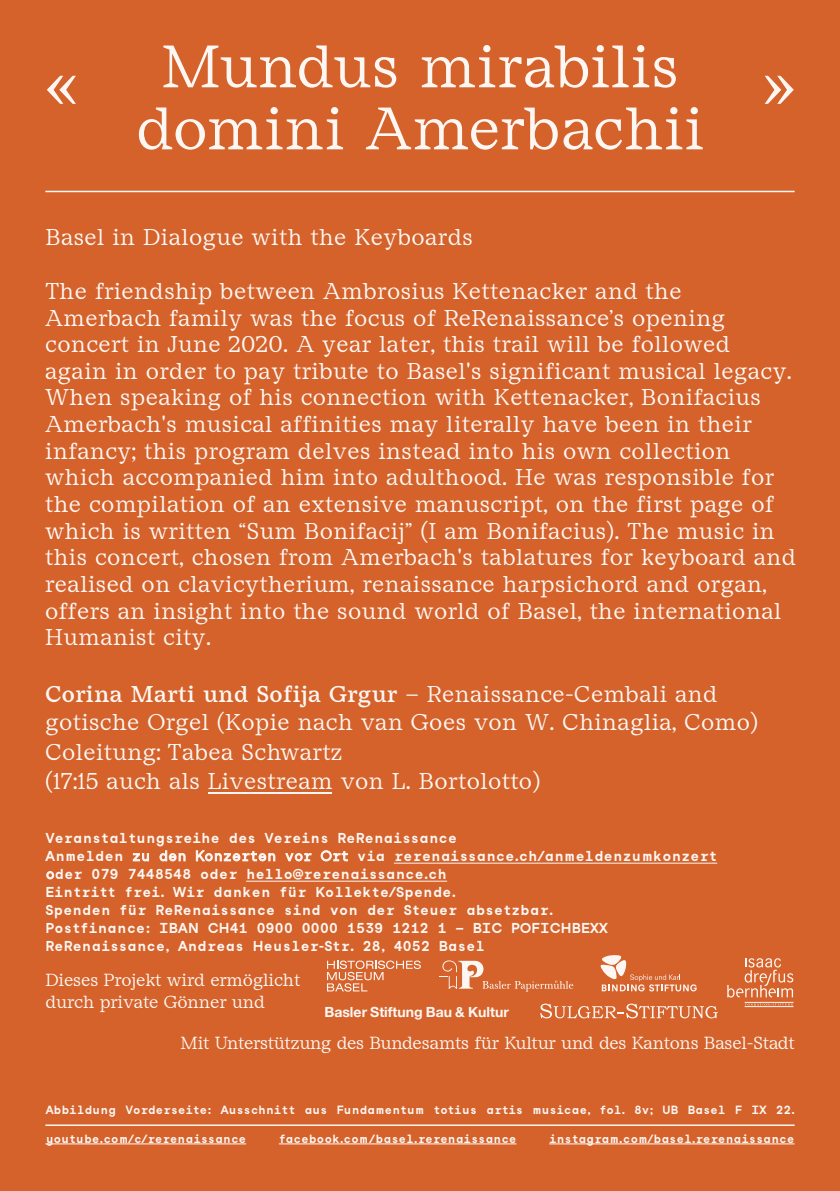
<style>
.page{position:relative;width:840px;height:1191px;background:#fff}
.page>*{position:absolute;margin:0;border:0;box-sizing:border-box;transform-origin:0 0}
.t1{font:72px "Studio Feixen Serif Text";color:#fdf7f4}
.t2{font:58px/62px "Studio Feixen Serif Text";letter-spacing:.02em;color:#fdf7f4;text-align:center}
.t3{font:22.2px/26.6px "Studio Feixen Serif Text";letter-spacing:.02em;color:#fdf7f4}
.t4{font:500 22.2px "Studio Feixen Serif";letter-spacing:.02em;color:#fdf7f4}
.t5{font:17px/22px "Studio Feixen Serif Text";letter-spacing:-.005em;color:#fdf7f4}
.t6{font:700 14px/18px "Studio Feixen Sans Text Writer";letter-spacing:-.025em;color:#fdf7f4}
.t7{font:700 14px "Helvetica Neue";color:#fdf7f4}
.t8{font:700 11.6px "Studio Feixen Sans Text Writer";letter-spacing:-.03em;color:#fdf7f4}
.s1{font-family:"Studio Feixen Serif Text";font-weight:400}
.s2{font-weight:400}
</style>
<div class="page">
<div style="left:0;top:0;width:839px;height:1191px;background:#d4622a"></div>
<hr style="left:246px;top:881px;width:201px;height:1px;background:#fdf7f4">
<hr style="left:393px;top:862px;width:323px;height:1px;background:#fdf7f4">
<hr style="left:208px;top:792px;width:124px;height:1px;background:#fdf7f4">
<hr style="left:45px;top:1143px;width:201px;height:1px;background:#fdf7f4">
<hr style="left:279px;top:1143px;width:237px;height:1px;background:#fdf7f4">
<hr style="left:549px;top:1143px;width:245px;height:1px;background:#fdf7f4">
<hr style="left:45px;top:191px;width:749px;height:1px;background:#fdf7f4">
<hr style="left:45px;top:1124px;width:749px;height:2px;background:#fdf7f4">
<svg style="left:327px;top:960px;width:93px;height:31px"></svg>
<svg style="left:540px;top:1003px;width:177px;height:15px"></svg>
<svg style="left:439px;top:960px;width:134px;height:31px"></svg>
<hr style="left:744px;top:1002px;width:48px;height:1px;background:#fdf7f4">
<hr style="left:744px;top:1006px;width:48px;height:1px;background:#fdf7f4">
<svg style="left:727px;top:958px;width:65px;height:39px"></svg>
<svg style="left:745px;top:1003px;width:47px;height:2px"></svg>
<svg style="left:600px;top:955px;width:96px;height:36px"></svg>
<h2 class="t2" style="left:136px;top:35px;width:568px">Mundus mirabilis domini Amerbachii</h2>
<h1 class="t1" style="left:45px;top:41px;width:36px">«</h1>
<h1 class="t1" style="left:760px;top:41px;width:35px">»</h1>
<p class="t3" style="left:45px;top:223px;width:428px">Basel in Dialogue with the Keyboards</p>
<p class="t3" style="left:45px;top:277px;width:752px">The friendship between Ambrosius Kettenacker and the Amerbach family was the focus of ReRenaissance’s opening concert in June 2020. A year later, this trail will be followed again in order to pay tribute to Basel's significant musical legacy.<br>When speaking of his connection with Kettenacker, Bonifacius Amerbach's musical affinities may literally have been in their infancy; this program delves instead into his own collection which accompanied him into adulthood. He was responsible for the compilation of an extensive manuscript, on the first page of which is written “Sum Bonifacij” (I am Bonifacius). The music in this concert, chosen from Amerbach's tablatures for keyboard and realised on clavicytherium, renaissance harpsichord and organ, offers an insight into the sound world of Basel, the international Humanist city.</p>
<p class="t4" style="left:45px;top:680px;width:673px">Corina Marti und Sofija Grgur <span class="s1">– Renaissance-Cembali and</span></p>
<p class="t3" style="left:45px;top:707px;width:713px;line-height:29.4px">gotische Orgel (Kopie nach van Goes von W. Chinaglia, Como)<br>Coleitung: Tabea Schwartz<br>(17:15 auch als Livestream von L. Bortolotto)</p>
<p class="t6" style="left:45px;top:829px;width:673px">Veranstaltungsreihe des Vereins ReRenaissance<br>Anmelden <span class="s2">zu den Konzerten vor Ort</span> via rerenaissance.ch/anmeldenzumkonzert <span class="s2">o</span>der 079 7448548 oder hello@rerenaissance.ch<br>Eintritt frei. Wir danken für Kollekte/Spende.<br>Spenden für ReRenaissance sind von der Steuer absetzbar.<br>Postfinance: IBAN CH41 0900 0000 1539 1212 1 – BIC POFICHBEXX ReRenaissance, Andreas Heusler-Str. 28, 4052 Basel</p>
<p class="t5" style="left:45px;top:969px;width:256px">Dieses Projekt wird ermöglicht durch private Gönner und</p>
<p class="t5" style="left:180px;top:1032px;width:615px">Mit Unterstützung des Bundesamts für Kultur und des Kantons Basel-Stadt</p>
<p class="t7" style="left:324px;top:1001px;width:186px">Basler Stiftung Bau &amp; Kultur</p>
<p class="t8" style="left:45px;top:1103px;width:750px">Abbildung Vorderseite: Ausschnitt aus Fundamentum totius artis musicae, fol. 8v; UB Basel F IX 22.</p>
<p class="t8" style="left:45px;top:1131px;width:202px">youtube.com/c/rerenaissance</p>
<p class="t8" style="left:279px;top:1131px;width:239px">facebook.com/basel.rerenaissance</p>
<p class="t8" style="left:549px;top:1131px;width:247px">instagram.com/basel.rerenaissance</p>
</div>
